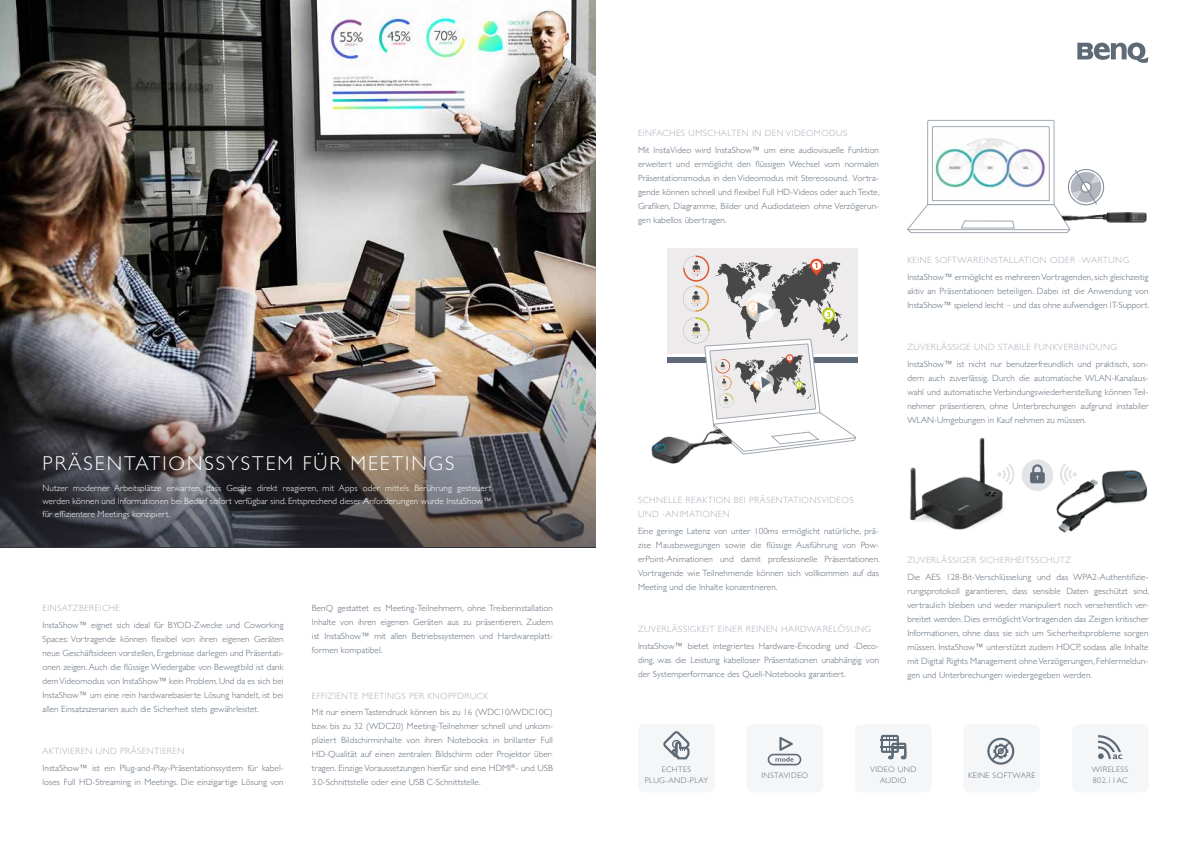
<style>
.page{position:relative;width:1191px;height:842px;background:#fff}
.page>*{position:absolute;margin:0;border:0;box-sizing:border-box;transform-origin:0 0}
.t1{font:300 20px "Gill Sans";letter-spacing:.1em;color:#fff}
.t2{font:300 9px/14px "Gill Sans";letter-spacing:.01em;color:#5e6b77;text-align:justify}
.t3{font:300 9px/14px "Gill Sans";letter-spacing:.05em;color:#a8aeb7}
.t4{font:300 9px/13px "Gill Sans";letter-spacing:.01em;color:#fff;text-align:justify}
.t5{font:300 8px/11px "Gill Sans";letter-spacing:.05em;color:#5e6b77;text-align:center}
</style>
<div class="page">
<img style="left:0;top:0;width:595px;height:341px">
<img style="left:0;top:341px;width:595px;height:206px">
<svg style="left:1077px;top:43px;width:71px;height:20px"></svg>
<div style="left:667px;top:249px;width:190px;height:105px;background:#edebeb"></div>
<div style="left:667px;top:357px;width:190px;height:6px;background:#5e6b77"></div>
<img style="left:651px;top:436px;width:36px;height:28px">
<svg style="left:683px;top:256px;width:173px;height:199px"></svg>
<img style="left:1101px;top:212px;width:46px;height:11px">
<div style="left:1067px;top:169px;width:37px;height:36px;border:1px solid #818a96;border-radius:50%"></div>
<svg style="left:907px;top:120px;width:194px;height:113px"></svg>
<img style="left:1047px;top:470px;width:101px;height:63px">
<img style="left:909px;top:437px;width:94px;height:93px">
<div style="left:1021px;top:459px;width:32px;height:32px;background:#e2e4e8;border-radius:50%"></div>
<svg style="left:1030px;top:464px;width:14px;height:19px"></svg>
<svg style="left:997px;top:463px;width:17px;height:22px"></svg>
<svg style="left:1059px;top:464px;width:17px;height:21px"></svg>
<div style="left:746px;top:724px;width:77px;height:68px;background:#f5f6f7;border-radius:6px"></div>
<svg style="left:767px;top:737px;width:34px;height:28px"></svg>
<div style="left:1071px;top:724px;width:77px;height:68px;background:#f5f6f7;border-radius:6px"></div>
<svg style="left:1098px;top:735px;width:24px;height:24px"></svg>
<div style="left:638px;top:724px;width:76px;height:68px;background:#f5f6f7;border-radius:6px"></div>
<svg style="left:663px;top:731px;width:27px;height:28px"></svg>
<div style="left:963px;top:724px;width:77px;height:68px;background:#f5f6f7;border-radius:6px"></div>
<svg style="left:987px;top:738px;width:27px;height:27px"></svg>
<div style="left:855px;top:724px;width:76px;height:68px;background:#f5f6f7;border-radius:6px"></div>
<svg style="left:881px;top:735px;width:25px;height:24px"></svg>
<h1 class="t1" style="left:43px;top:448px;width:413px">PRÄSENTATIONSSYSTEM FÜR MEETINGS</h1>
<p class="t4" style="left:43px;top:481px;width:450px">Nutzer moderner Arbeitsplätze erwarten, dass Geräte direkt reagieren, mit Apps oder mittels Berührung gesteuert werden können und Informationen bei Bedarf sofort verfügbar sind. Entsprechend dieser Anforderungen wurde InstaShow™ für effizientere Meetings konzipiert.</p>
<p class="t3" style="left:43px;top:601px;width:79px">EINSATZBEREICHE</p>
<p class="t2" style="left:43px;top:618px;width:242px">InstaShow™ eignet sich ideal für BYOD-Zwecke und Coworking Spaces: Vortragende können flexibel von ihren eigenen Geräten neue Geschäftsideen vorstellen, Ergebnisse darlegen und Präsentati&shy;onen zeigen. Auch die flüssige Wiedergabe von Bewegtbild ist dank dem Videomodus von InstaShow™ kein Problem. Und da es sich bei InstaShow™ um eine rein hardwarebasierte Lösung handelt, ist bei allen Einsatzszenarien auch die Sicherheit stets gewährleistet.</p>
<p class="t3" style="left:43px;top:744px;width:143px">AKTIVIEREN UND PRÄSENTIEREN</p>
<p class="t2" style="left:43px;top:761px;width:242px">InstaShow™ ist ein Plug-and-Play-Präsentationssystem für kabel&shy;loses Full HD-Streaming in Meetings. Die einzigartige Lösung von</p>
<p class="t2" style="left:312px;top:601px;width:242px">BenQ gestattet es Meeting-Teilnehmern, ohne Treiberinstallation Inhalte von ihren eigenen Geräten aus zu präsentieren. Zudem ist InstaShow™ mit allen Betriebssystemen und Hardwareplatt&shy;formen kompatibel.</p>
<p class="t3" style="left:312px;top:688px;width:178px">EFFIZIENTE MEETINGS PER KNOPFDRUCK</p>
<p class="t2" style="left:312px;top:705px;width:242px">Mit nur einem Tastendruck können bis zu 16 (WDC10/WDC10C) bzw. bis zu 32 (WDC20) Meeting-Teilnehmer schnell und unkom&shy;pliziert Bildschirminhalte von ihren Notebooks in brillanter Full HD-Qualität auf einen zentralen Bildschirm oder Projektor über&shy;tragen. Einzige Voraussetzungen hierfür sind eine HDMI<sup>®</sup>- und USB 3.0-Schnittstelle oder eine USB C-Schnittstelle.</p>
<p class="t3" style="left:638px;top:126px;width:211px">EINFACHES UMSCHALTEN IN DEN VIDEOMODUS</p>
<p class="t2" style="left:638px;top:142px;width:243px">Mit InstaVideo wird InstaShow™ um eine audiovisuelle Funktion erweitert und ermöglicht den flüssigen Wechsel vom normalen Präsentationsmodus in den Videomodus mit Stereosound. Vortra&shy;gende können schnell und flexibel Full HD-Videos oder auch Texte, Grafiken, Diagramme, Bilder und Audiodateien ohne Verzögerun&shy;gen kabellos übertragen.</p>
<p class="t3" style="left:638px;top:492px;width:217px">SCHNELLE REAKTION BEI PRÄSENTATIONSVIDEOS<br>UND -ANIMATIONEN</p>
<p class="t2" style="left:638px;top:523px;width:243px">Eine geringe Latenz von unter 100ms ermöglicht natürliche, prä&shy;zise Mausbewegungen sowie die flüssige Ausführung von Pow&shy;erPoint-Animationen und damit professionelle Präsentationen.<br>Vortragende wie Teilnehmende können sich vollkommen auf das Meeting und die Inhalte konzentrieren.</p>
<p class="t3" style="left:638px;top:622px;width:234px">ZUVERLÄSSIGKEIT EINER REINEN HARDWARELÖSUNG</p>
<p class="t2" style="left:638px;top:638px;width:242px">InstaShow™ bietet integriertes Hardware-Encoding und -Deco&shy;ding, was die Leistung kabelloser Präsentationen unabhängig von der Systemperformance des Quell-Notebooks garantiert.</p>
<p class="t3" style="left:907px;top:253px;width:223px">KEINE SOFTWAREINSTALLATION ODER -WARTUNG</p>
<p class="t2" style="left:907px;top:269px;width:243px">InstaShow™ ermöglicht es mehreren Vortragenden, sich gleichzeitig aktiv an Präsentationen beteiligen. Dabei ist die Anwendung von InstaShow™ spielend leicht – und das ohne aufwendigen IT-Support.</p>
<p class="t3" style="left:907px;top:340px;width:211px">ZUVERLÄSSIGE UND STABILE FUNKVERBINDUNG</p>
<p class="t2" style="left:907px;top:357px;width:242px">InstaShow™ ist nicht nur benutzerfreundlich und praktisch, son&shy;dern auch zuverlässig. Durch die automatische WLAN-Kanalaus&shy;wahl und automatische Verbindungswiederherstellung können Teil&shy;nehmer präsentieren, ohne Unterbrechungen aufgrund instabiler WLAN-Umgebungen in Kauf nehmen zu müssen.</p>
<p class="t3" style="left:907px;top:553px;width:165px">ZUVERLÄSSIGER SICHERHEITSSCHUTZ</p>
<p class="t2" style="left:907px;top:570px;width:243px">Die AES 128-Bit-Verschlüsselung und das WPA2-Authentifizie&shy;rungsprotokoll garantieren, dass sensible Daten geschützt sind, vertraulich bleiben und weder manipuliert noch versehentlich ver&shy;breitet werden. Dies ermöglicht Vortragenden das Zeigen kritischer Informationen, ohne dass sie sich um Sicherheitsprobleme sorgen müssen. InstaShow™ unterstützt zudem HDCP, sodass alle Inhalte mit Digital Rights Management ohne Verzögerungen, Fehlermeldun&shy;gen und Unterbrechungen wiedergegeben werden.</p>
<p class="t5" style="left:870px;top:763px;width:47px">VIDEO UND<br>AUDIO</p>
<p class="t5" style="left:644px;top:763px;width:65px">ECHTES<br>PLUG-AND-PLAY</p>
<p class="t5" style="left:968px;top:769px;width:69px">KEINE SOFTWARE</p>
<p class="t5" style="left:761px;top:769px;width:48px">INSTAVIDEO</p>
<p class="t5" style="left:1092px;top:763px;width:38px;text-align:left">WIRELESS<br>802.11AC</p>
</div>
